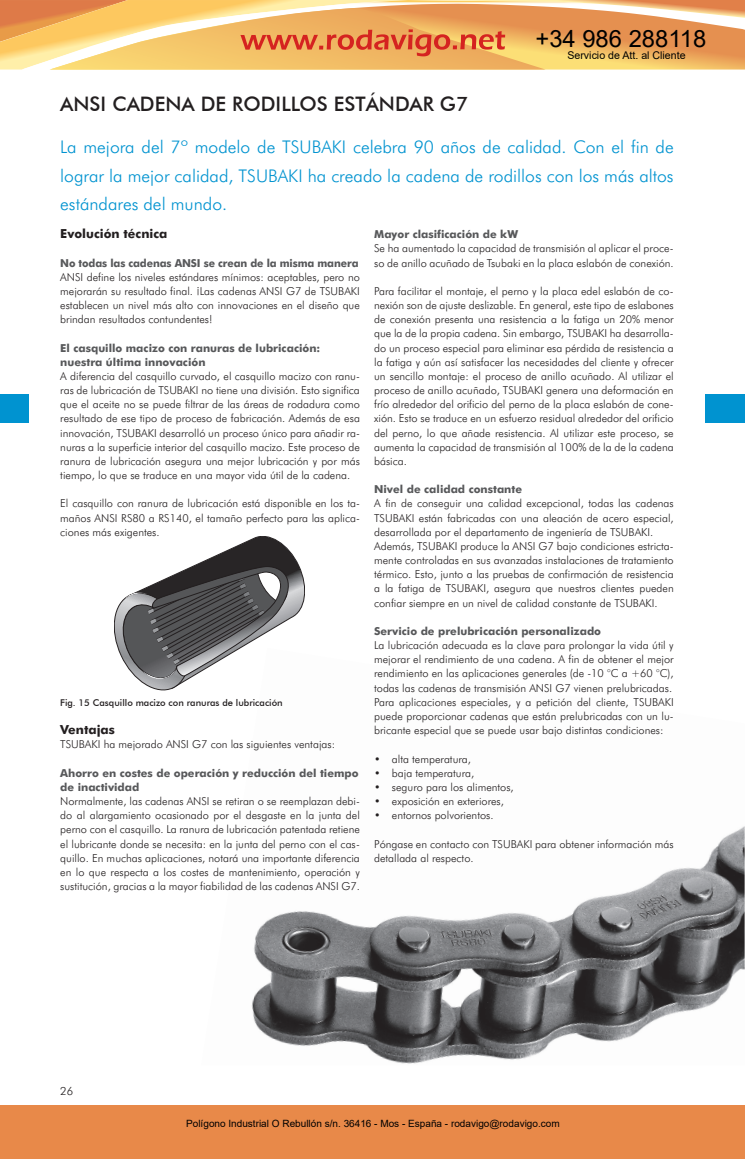
<style>
.page{position:relative;width:745px;height:1159px;background:#fff}
.page>*{position:absolute;margin:0;border:0;box-sizing:border-box;transform-origin:0 0}
.t1{font:23.75px "Arial";color:#000}
.t2{font:500 20px "Futura BT";color:#231f20}
.t3{font:300 17.5px/28.4px "Futura BT";color:#0093d0;text-align:justify}
.t4{font:700 12.5px "Futura BT";color:#231f20}
.t5{font:300 11.25px "Futura BT";color:#231f20}
.t6{font:300 11px/14.1px "Futura BT";color:#231f20;text-align:justify}
.t7{font:700 11px/14.1px "Futura BT";color:#57585a}
.t8{font:700 11px "Futura BT";color:#57585a;scale:.95 1}
.t9{font:10.62px "Arial";color:#000}
.t10{font:10px "Arial";color:#000}
.t11{font:500 9.38px "Futura BT";color:#231f20}
</style>
<div class="page">
<div style="left:0;top:394px;width:28px;height:28px;background:#0093d0"></div>
<div style="left:705px;top:394px;width:39px;height:28px;background:#0093d0"></div>
<svg style="left:744px;top:394px;width:1px;height:28px"></svg>
<img style="left:251px;top:826px;width:493px;height:238px">
<svg style="left:114px;top:536px;width:191px;height:155px"></svg>
<div style="left:0;top:1105px;width:744px;height:54px;background:#e88949"></div>
<svg style="left:0;top:0;width:744px;height:70px;background:#f0b66e"></svg>
<h1 class="t1" style="left:535px;top:22px;width:172px">+34 986 288118</h1>
<p class="t9" style="left:567px;top:48px;width:120px">Servicio de Att. al Cliente</p>
<h2 class="t2" style="left:60px;top:95px;width:409px">ANSI CADENA DE RODILLOS ESTÁNDAR G7</h2>
<h3 class="t3" style="left:60px;top:134px;width:614px">La mejora del 7º modelo de TSUBAKI celebra 90 años de calidad. Con el fin de lograr la mejor calidad, TSUBAKI ha creado la cadena de rodillos con los más altos estándares del mundo.</h3>
<p class="t4" style="left:60px;top:226px;width:109px">Evolución técnica</p>
<p class="t8" style="left:60px;top:256px;width:315px">No todas las cadenas ANSI se crean de la misma manera</p>
<p class="t6" style="left:60px;top:271px;width:301px">ANSI define los niveles estándares mínimos: aceptables, pero no mejorarán su resultado final. ¡Las cadenas ANSI G7 de TSUBAKI establecen un nivel más alto con innovaciones en el diseño que brindan resultados contundentes!</p>
<p class="t7" style="left:60px;top:340px;width:261px">El casquillo macizo con ranuras de lubricación: nuestra última innovación</p>
<p class="t6" style="left:60px;top:370px;width:301px">A diferencia del casquillo curvado, el casquillo macizo con ranu&shy;ras de lubricación de TSUBAKI no tiene una división. Esto significa que el aceite no se puede filtrar de las áreas de rodadura como resultado de ese tipo de proceso de fabricación. Además de esa innovación, TSUBAKI desarrolló un proceso único para añadir ra&shy;nuras a la superficie interior del casquillo macizo. Este proceso de ranura de lubricación asegura una mejor lubricación y por más tiempo, lo que se traduce en una mayor vida útil de la cadena.</p>
<p class="t6" style="left:60px;top:497px;width:301px">El casquillo con ranura de lubricación está disponible en los ta&shy;maños ANSI RS80 a RS140, el tamaño perfecto para las aplica&shy;ciones más exigentes.</p>
<p class="t11" style="left:60px;top:698px;width:224px">Fig. 15 Casquillo macizo con ranuras de lubricación</p>
<p class="t4" style="left:60px;top:722px;width:56px">Ventajas</p>
<p class="t6" style="left:60px;top:738px;width:276px">TSUBAKI ha mejorado ANSI G7 con las siguientes ventajas:</p>
<p class="t7" style="left:60px;top:765px;width:299px">Ahorro en costes de operación y reducción del tiempo de inactividad</p>
<p class="t6" style="left:60px;top:795px;width:301px">Normalmente, las cadenas ANSI se retiran o se reemplazan debi&shy;do al alargamiento ocasionado por el desgaste en la junta del perno con el casquillo. La ranura de lubricación patentada retiene el lubricante donde se necesita: en la junta del perno con el cas&shy;quillo. En muchas aplicaciones, notará una importante diferencia en lo que respecta a los costes de mantenimiento, operación y sustitución, gracias a la mayor fiabilidad de las cadenas ANSI G7.</p>
<p class="t7" style="left:374px;top:227px;width:145px">Mayor clasificación de kW</p>
<p class="t6" style="left:374px;top:242px;width:301px">Se ha aumentado la capacidad de transmisión al aplicar el proce&shy;so de anillo acuñado de Tsubaki en la placa eslabón de conexión.</p>
<p class="t6" style="left:374px;top:285px;width:301px">Para facilitar el montaje, el perno y la placa edel eslabón de co&shy;nexión son de ajuste deslizable. En general, este tipo de eslabones de conexión presenta una resistencia a la fatiga un 20% menor que la de la propia cadena. Sin embargo, TSUBAKI ha desarrolla&shy;do un proceso especial para eliminar esa pérdida de resistencia a la fatiga y aún así satisfacer las necesidades del cliente y ofrecer un sencillo montaje: el proceso de anillo acuñado. Al utilizar el proceso de anillo acuñado, TSUBAKI genera una deformación en frío alrededor del orificio del perno de la placa eslabón de cone&shy;xión. Esto se traduce en un esfuerzo residual alrededor del orificio del perno, lo que añade resistencia. Al utilizar este proceso, se aumenta la capacidad de transmisión al 100% de la de la cadena básica.</p>
<p class="t7" style="left:374px;top:482px;width:149px">Nivel de calidad constante</p>
<p class="t6" style="left:374px;top:497px;width:301px;text-align:left">A fin de conseguir una calidad excepcional, todas las cadenas TSUBAKI están fabricadas con una aleación de acero especial, desarrollada por el departamento de ingeniería de TSUBAKI.<br>Además, TSUBAKI produce la ANSI G7 bajo condiciones estricta&shy;mente controladas en sus avanzadas instalaciones de tratamiento térmico. Esto, junto a las pruebas de confirmación de resistencia a la fatiga de TSUBAKI, asegura que nuestros clientes pueden confiar siempre en un nivel de calidad constante de TSUBAKI.</p>
<p class="t7" style="left:374px;top:624px;width:228px">Servicio de prelubricación personalizado</p>
<p class="t6" style="left:374px;top:639px;width:301px;text-align:left">La lubricación adecuada es la clave para prolongar la vida útil y mejorar el rendimiento de una cadena. A fin de obtener el mejor rendimiento en las aplicaciones generales (de -10 °C a +60 °C), todas las cadenas de transmisión ANSI G7 vienen prelubricadas.<br>Para aplicaciones especiales, y a petición del cliente, TSUBAKI puede proporcionar cadenas que están prelubricadas con un lu&shy;bricante especial que se puede usar bajo distintas condiciones:</p>
<p class="t6" style="left:374px;top:752px;width:98px">• alta temperatura,</p>
<p class="t6" style="left:374px;top:766px;width:102px">• baja temperatura,</p>
<p class="t6" style="left:374px;top:781px;width:141px">• seguro para los alimentos,</p>
<p class="t6" style="left:374px;top:795px;width:131px">• exposición en exteriores,</p>
<p class="t6" style="left:374px;top:809px;width:121px">• entornos polvorientos.</p>
<p class="t6" style="left:374px;top:837px;width:301px">Póngase en contacto con TSUBAKI para obtener información más detallada al respecto.</p>
<p class="t5" style="left:60px;top:1086px;width:14px">26</p>
<p class="t10" style="left:186px;top:1117px;width:375px">Polígono Industrial O Rebullón s/n. 36416 - Mos - España - rodavigo@rodavigo.com</p>
</div>
